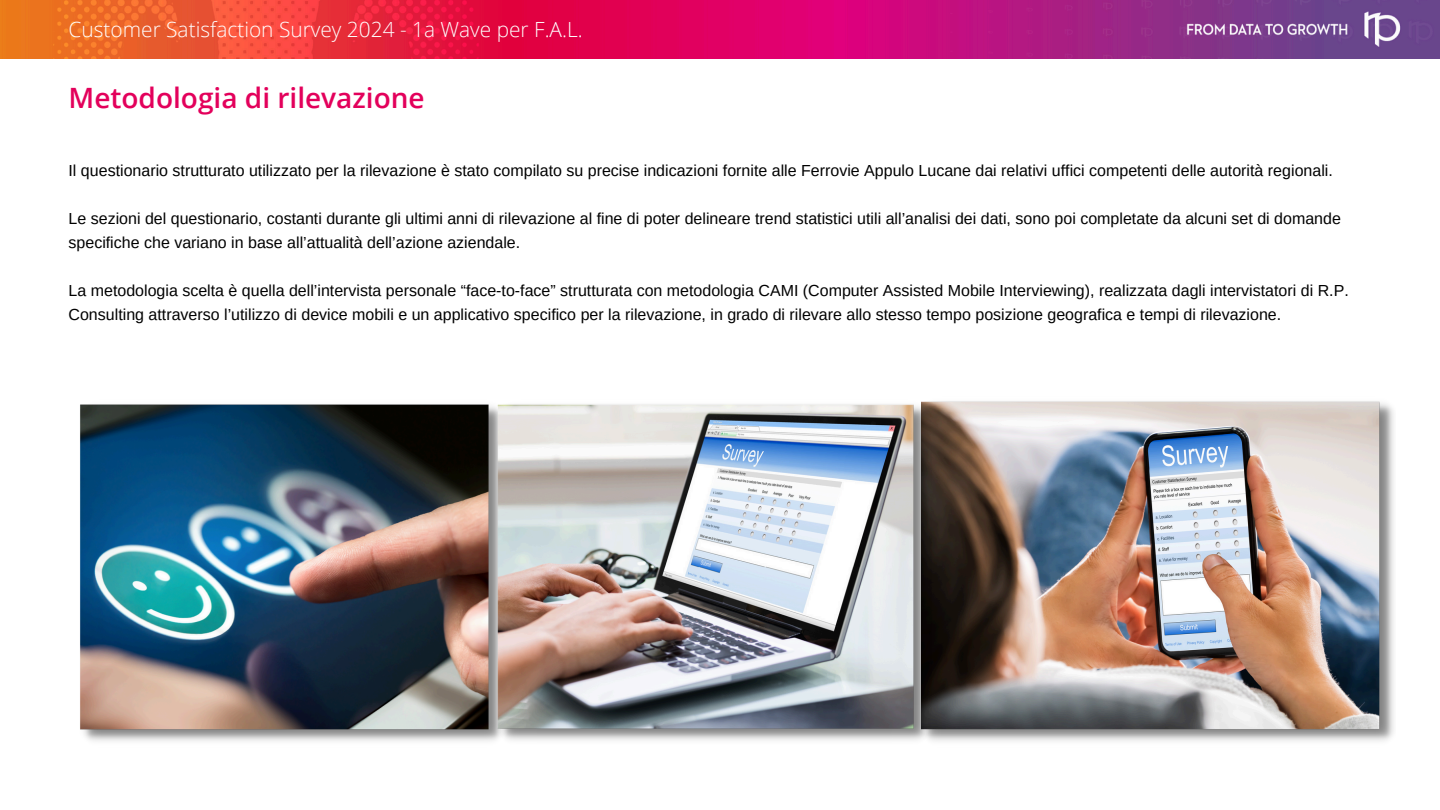
<style>
.page{position:relative;width:1440px;height:810px;background:#fff}
.page>*{position:absolute;margin:0;border:0;box-sizing:border-box;transform-origin:0 0}
.t1{font:600 28px "Open Sans";color:#e3005b}
.t2{font:300 20.9px "Open Sans";color:#fff}
.t3{font:16px/24px "Arimo";color:#000}
</style>
<div class="page">
<img style="left:0;top:0;width:1440px;height:58px">
<img style="left:933px;top:401px;width:461px;height:340px">
<img style="left:80px;top:404px;width:415px;height:337px">
<img style="left:495px;top:401px;width:438px;height:340px">
<p class="t2" style="left:69px;top:15px;width:516px">Customer Satisfaction Survey 2024 - 1a Wave per F.A.L.</p>
<p class="t1" style="left:69px;top:78px;width:358px">Metodologia di rilevazione</p>
<p class="t3" style="left:69px;top:158px;width:1266px">Il questionario strutturato utilizzato per la rilevazione è stato compilato su precise indicazioni fornite alle Ferrovie Appulo Lucane dai relativi uffici competenti delle autorità regionali.</p>
<p class="t3" style="left:69px;top:206px;width:1274px">Le sezioni del questionario, costanti durante gli ultimi anni di rilevazione al fine di poter delineare trend statistici utili all’analisi dei dati, sono poi completate da alcuni set di domande specifiche che variano in base all’attualità dell’azione aziendale.</p>
<p class="t3" style="left:69px;top:278px;width:1282px">La metodologia scelta è quella dell’intervista personale “face-to-face” strutturata con metodologia CAMI (Computer Assisted Mobile Interviewing), realizzata dagli intervistatori di R.P.<br>Consulting attraverso l’utilizzo di device mobili e un applicativo specifico per la rilevazione, in grado di rilevare allo stesso tempo posizione geografica e tempi di rilevazione.</p>
</div>
